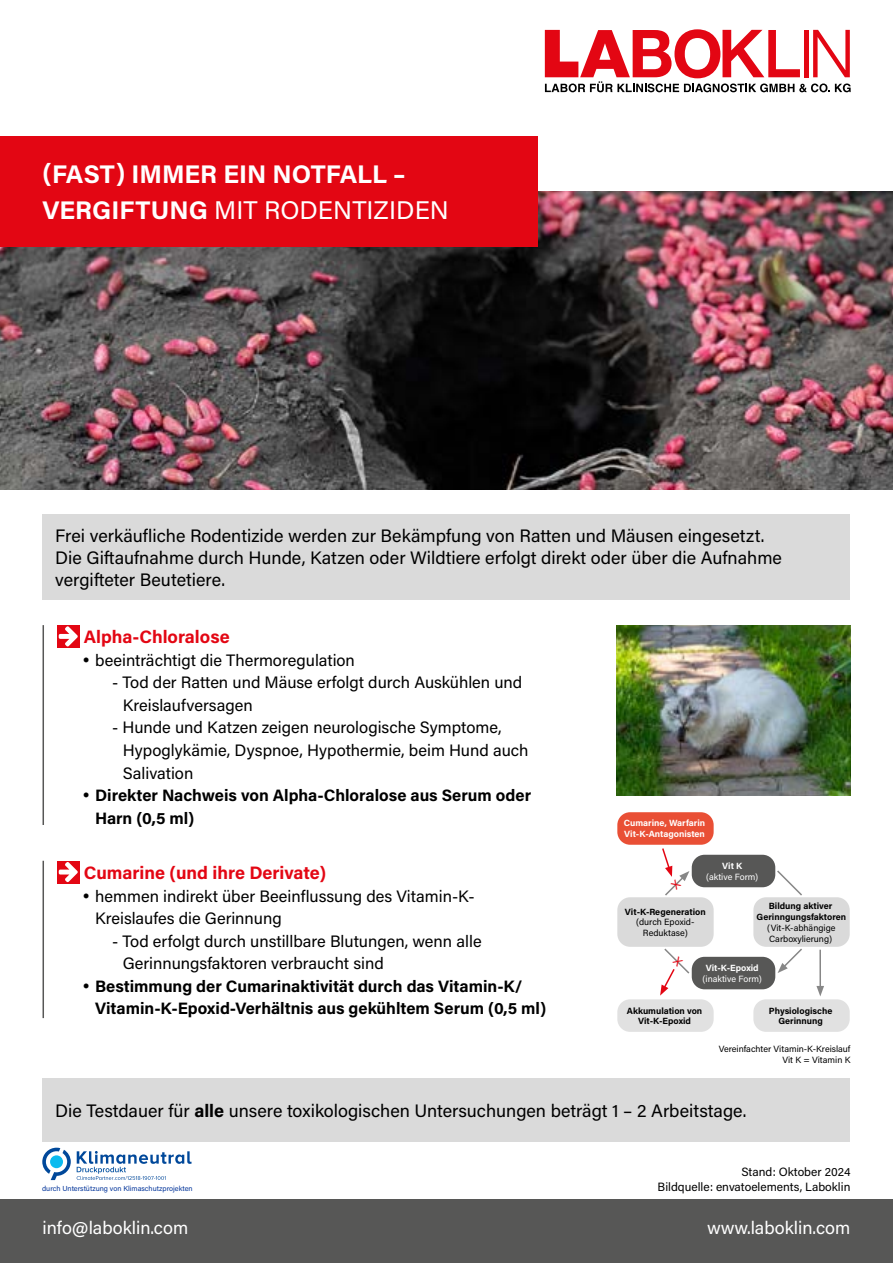
<style>
.page{position:relative;width:893px;height:1263px;background:#fff}
.page>*{position:absolute;margin:0;border:0;box-sizing:border-box;transform-origin:0 0}
.t1{font:700 25.5px/36px "Acumin Pro";letter-spacing:-.005em;color:#fff}
.t2{font:18px/21.6px "Acumin Pro";color:#000}
.t3{font:700 18px "Acumin Pro";color:#e30613}
.t4{font:18px "Acumin Pro";color:#fff}
.t5{font:16.5px/22.5px "Acumin Pro";color:#000}
.t6{font:700 16.5px/22.5px "Acumin Pro";color:#000}
.t7{font:12px "Acumin Pro";color:#000}
.t8{font:700 9px/10.8px "Acumin Pro";color:#000;text-align:center}
.t9{font:9px/10.8px "Acumin Pro";color:#000;text-align:center}
.t10{font:700 9px/10.8px "Acumin Pro";color:#fff}
.t11{font:9px "Acumin Pro";color:#fff}
.t12{font:7.2px "Acumin Pro";color:#039}
.s1{font-weight:400}
.s2{font-weight:700}
</style>
<div class="page">
<svg style="left:545px;top:29px;width:306px;height:63px"></svg>
<div style="left:0;top:1199px;width:893px;height:64px;background:#575756"></div>
<img style="left:0;top:191px;width:893px;height:298px">
<img style="left:617px;top:625px;width:233px;height:170px">
<div style="left:43px;top:514px;width:807px;height:86px;background:#dadada"></div>
<div style="left:57px;top:625px;width:23px;height:23px;background:#e30613"></div>
<svg style="left:59px;top:626px;width:19px;height:20px"></svg>
<hr style="left:43px;top:625px;width:1px;height:200px;background:#575756">
<div style="left:0;top:136px;width:538px;height:111px;background:#e30613"></div>
<div style="left:57px;top:861px;width:23px;height:22px;background:#e30613"></div>
<svg style="left:59px;top:862px;width:19px;height:20px"></svg>
<hr style="left:43px;top:861px;width:1px;height:157px;background:#575756">
<div style="left:43px;top:1078px;width:807px;height:64px;background:#dadada"></div>
<svg style="left:778px;top:948px;width:24px;height:25px"></svg>
<div style="left:692px;top:855px;width:83px;height:32px;background:#575756;border-radius:13px"></div>
<div style="left:692px;top:957px;width:83px;height:32px;background:#575756;border-radius:13px"></div>
<div style="left:617px;top:897px;width:97px;height:50px;background:#dadada;border-radius:13px"></div>
<div style="left:753px;top:897px;width:97px;height:50px;background:#dadada;border-radius:13px"></div>
<svg style="left:775px;top:869px;width:27px;height:27px"></svg>
<div style="left:753px;top:999px;width:97px;height:33px;background:#e1e1e1;border-radius:13px"></div>
<div style="left:617px;top:999px;width:97px;height:33px;background:#e1e1e1;border-radius:13px"></div>
<div style="left:617px;top:812px;width:97px;height:33px;background:#e94f35;border-radius:13px"></div>
<hr style="left:819px;top:950px;width:2px;height:38px;background:#878787">
<svg style="left:816px;top:986px;width:8px;height:10px"></svg>
<svg style="left:42px;top:1148px;width:29px;height:32px"></svg>
<svg style="left:77px;top:1151px;width:115px;height:29px"></svg>
<svg style="left:660px;top:948px;width:30px;height:47px"></svg>
<svg style="left:662px;top:848px;width:27px;height:48px"></svg>
<h1 class="t1" style="left:43px;top:155px;width:408px">(FAST) IMMER EIN NOTFALL –<br>VERGIFTUNG <span class="s1">MIT RODENTIZIDEN</span></h1>
<p class="t2" style="left:55px;top:525px;width:728px">Frei verkäufliche Rodentizide werden zur Bekämpfung von Ratten und Mäusen eingesetzt.<br>Die Giftaufnahme durch Hunde, Katzen oder Wildtiere erfolgt direkt oder über die Aufnahme vergifteter Beutetiere.</p>
<p class="t3" style="left:84px;top:624px;width:147px">Alpha-Chloralose</p>
<p class="t5" style="left:95px;top:648px;width:261px">beeinträchtigt die Thermoregulation</p>
<p class="t5" style="left:123px;top:671px;width:401px;text-indent:-11px">- Tod der Ratten und Mäuse erfolgt durch Auskühlen und<br>Kreislaufversagen</p>
<p class="t5" style="left:123px;top:716px;width:407px;text-indent:-11px">- Hunde und Katzen zeigen neurologische Symptome,<br>Hypoglykämie, Dyspnoe, Hypothermie, beim Hund auch<br>Salivation</p>
<p class="t6" style="left:95px;top:783px;width:438px">Direkter Nachweis von Alpha-Chloralose aus Serum oder<br>Harn (0,5 ml)</p>
<p class="t3" style="left:84px;top:860px;width:244px">Cumarine (und ihre Derivate)</p>
<p class="t5" style="left:95px;top:884px;width:381px">hemmen indirekt über Beeinflussung des Vitamin-K-<br>Kreislaufes die Gerinnung</p>
<p class="t5" style="left:123px;top:929px;width:360px;text-indent:-11px">- Tod erfolgt durch unstillbare Blutungen, wenn alle<br>Gerinnungsfaktoren verbraucht sind</p>
<p class="t6" style="left:95px;top:974px;width:452px">Bestimmung der Cumarinaktivität durch das Vitamin-K/<br>Vitamin-K-Epoxid-Verhältnis aus gekühltem Serum (0,5 ml)</p>
<p class="t10" style="left:624px;top:817px;width:83px">Cumarine, Warfarin<br>Vit-K-Antagonisten</p>
<p class="t10" style="left:722px;top:860px;width:21px">Vit K</p>
<p class="t11" style="left:706px;top:870px;width:54px">(aktive Form)</p>
<p class="t8" style="left:625px;top:905px;width:82px">Vit-K-Regeneration</p>
<p class="t9" style="left:636px;top:916px;width:60px">(durch Epoxid-<br>Reduktase)</p>
<p class="t8" style="left:757px;top:900px;width:91px">Bildung aktiver<br>Gerinngungsfaktoren</p>
<p class="t9" style="left:767px;top:922px;width:70px;text-align:left">(Vit-K-abhängige<br>Carboxylierung)</p>
<p class="t10" style="left:706px;top:962px;width:54px">Vit-K-Epoxid</p>
<p class="t11" style="left:702px;top:972px;width:61px">(inaktive Form)</p>
<p class="t8" style="left:627px;top:1004px;width:77px">Akkumulation von<br>Vit-K-Epoxid</p>
<p class="t8" style="left:769px;top:1004px;width:65px">Physiologische<br>Gerinnung</p>
<p class="t9" style="left:719px;top:1043px;width:133px;text-align:right">Vereinfachter Vitamin-K-Kreislauf<br>Vit K = Vitamin K</p>
<p class="t2" style="left:55px;top:1099px;width:693px">Die Testdauer für <span class="s2">alle</span> unsere toxikologischen Untersuchungen beträgt 1 – 2 Arbeitstage.</p>
<p class="t7" style="left:741px;top:1164px;width:111px">Stand: Oktober 2024</p>
<p class="t12" style="left:42px;top:1183px;width:152px">durch Unterstützung von Klimaschutzprojekten</p>
<p class="t7" style="left:658px;top:1178px;width:194px">Bildquelle: envatoelements, Laboklin</p>
<p class="t4" style="left:43px;top:1215px;width:147px">info@laboklin.com</p>
<p class="t4" style="left:707px;top:1215px;width:145px">www.laboklin.com</p>
</div>
